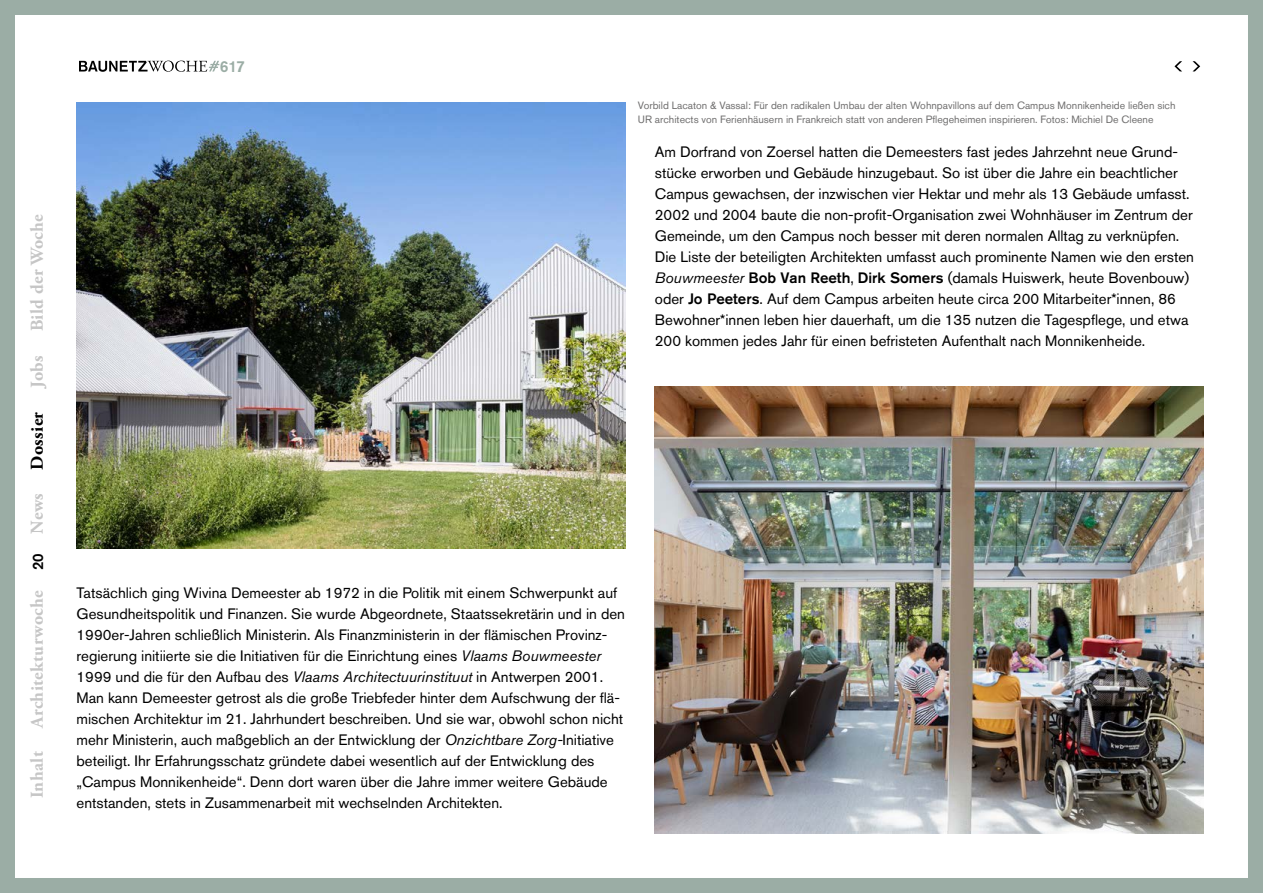
<style>
.page{position:relative;width:1263px;height:893px;background:#fff}
.page>*{position:absolute;margin:0;border:0;box-sizing:border-box;transform-origin:0 0}
.t1{font:700 18px "Adobe Garamond Pro";letter-spacing:.02em;color:#c6c6c6}
.t2{font:700 18px "Adobe Garamond Pro";letter-spacing:.02em;color:#000}
.t3{font:500 15.75px "Akzidenz Grotesk BQ";color:#9bada5}
.t4{font:15px/21px "Akzidenz Grotesk BQ";color:#000}
.t5{font:500 15px "Akzidenz Grotesk BQ";color:#000}
.t6{font:10.5px/13.5px "Akzidenz Grotesk BQ";color:#706f6f}
.s1{font-style:italic}
.s2{font-weight:500}
</style>
<div class="page">
<div style="left:0;top:0;width:1263px;height:893px;border:15px solid #9bada5"></div>
<svg style="left:1192px;top:61px;width:8px;height:10px"></svg>
<svg style="left:1174px;top:61px;width:8px;height:10px"></svg>
<img style="left:77px;top:102px;width:548px;height:447px">
<img style="left:655px;top:387px;width:548px;height:446px">
<svg style="left:79px;top:61px;width:140px;height:11px"></svg>
<p class="t1" style="left:27px;top:331px;width:119px;rotate:-90deg">Bild der Woche</p>
<p class="t1" style="left:27px;top:388px;width:34px;rotate:-90deg">Jobs</p>
<p class="t2" style="left:27px;top:470px;width:59px;rotate:-90deg">Dossier</p>
<p class="t1" style="left:27px;top:534px;width:42px;rotate:-90deg">News</p>
<p class="t5" style="left:29px;top:570px;width:18px;rotate:-90deg">20</p>
<p class="t1" style="left:27px;top:728px;width:139px;rotate:-90deg">Architekturwoche</p>
<p class="t1" style="left:27px;top:798px;width:49px;rotate:-90deg">Inhalt</p>
<p class="t3" style="left:220px;top:56px;width:27px">617</p>
<p class="t6" style="left:638px;top:99px;width:539px">Vorbild Lacaton &amp; Vassal: Für den radikalen Umbau der alten Wohnpavillons auf dem Campus Monnikenheide ließen sich<br>UR architects von Ferienhäusern in Frankreich statt von anderen Pflegeheimen inspirieren. Fotos: Michiel De Cleene</p>
<p class="t4" style="left:655px;top:141px;width:541px">Am Dorfrand von Zoersel hatten die Demeesters fast jedes Jahrzehnt neue Grund&shy;stücke erworben und Gebäude hinzugebaut. So ist über die Jahre ein beachtlicher Campus gewachsen, der inzwischen vier Hektar und mehr als 13 Gebäude umfasst.<br>2002 und 2004 baute die non-profit-Organisation zwei Wohnhäuser im Zentrum der Gemeinde, um den Campus noch besser mit deren normalen Alltag zu verknüpfen.<br>Die Liste der beteiligten Architekten umfasst auch prominente Namen wie den ersten <span class="s1">Bouwmeester</span> <span class="s2">Bob Van Reeth</span>, <span class="s2">Dirk Somers</span> (damals Huiswerk, heute Bovenbouw) oder <span class="s2">Jo Peeters</span>. Auf dem Campus arbeiten heute circa 200 Mitarbeiter*innen, 86<br>Bewohner*innen leben hier dauerhaft, um die 135 nutzen die Tagespflege, und etwa 200 kommen jedes Jahr für einen befristeten Aufenthalt nach Monnikenheide.</p>
<p class="t4" style="left:77px;top:582px;width:550px">Tatsächlich ging Wivina Demeester ab 1972 in die Politik mit einem Schwerpunkt auf Gesundheitspolitik und Finanzen. Sie wurde Abgeordnete, Staatssekretärin und in den 1990er-Jahren schließlich Ministerin. Als Finanzministerin in der flämischen Provinz&shy;regierung initiierte sie die Initiativen für die Einrichtung eines <span class="s1">Vlaams Bouwmeester </span>1999 und die für den Aufbau des <span class="s1">Vlaams Architectuurinstituut</span> in Antwerpen 2001.<br>Man kann Demeester getrost als die große Triebfeder hinter dem Aufschwung der flä&shy;mischen Architektur im 21. Jahrhundert beschreiben. Und sie war, obwohl schon nicht mehr Ministerin, auch maßgeblich an der Entwicklung der <span class="s1">Onzichtbare Zorg-</span>Initiative beteiligt. Ihr Erfahrungsschatz gründete dabei wesentlich auf der Entwicklung des „Campus Monnikenheide“. Denn dort waren über die Jahre immer weitere Gebäude entstanden, stets in Zusammenarbeit mit wechselnden Architekten.</p>
</div>
